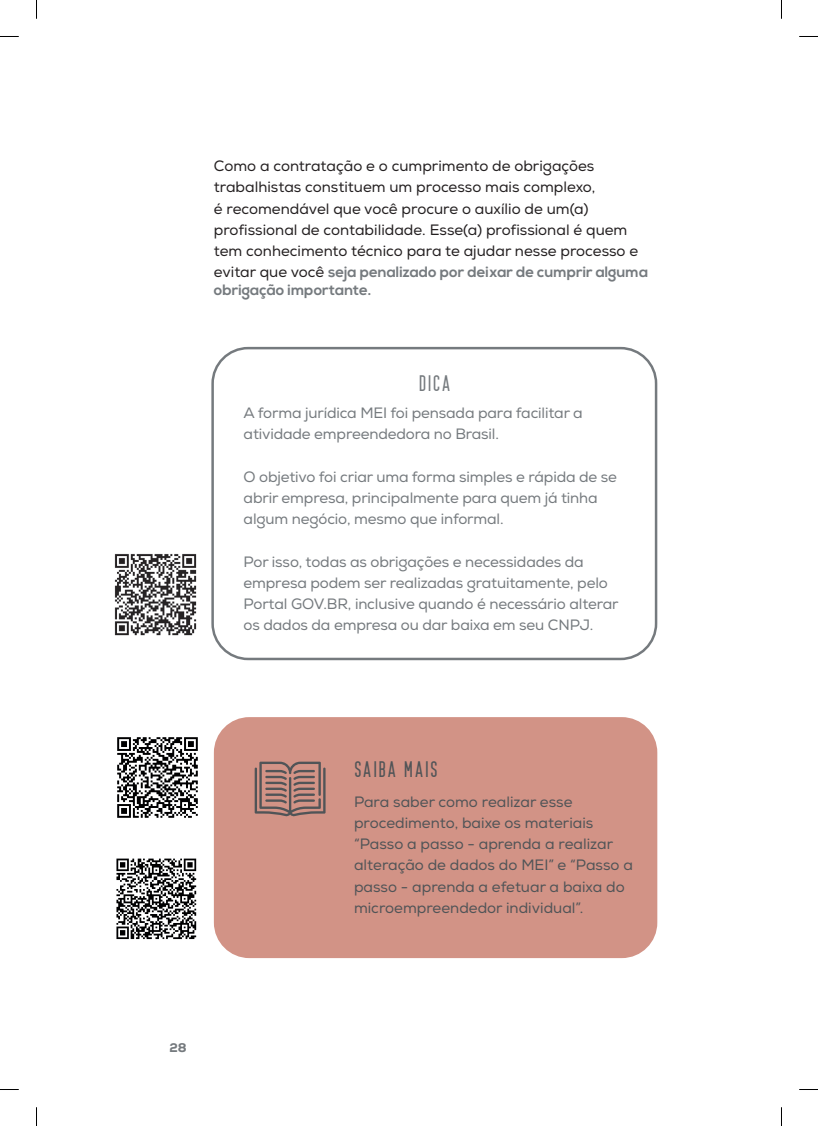
<style>
.page{position:relative;width:818px;height:1126px;background:#fff}
.page>*{position:absolute;margin:0;border:0;box-sizing:border-box;transform-origin:0 0}
.t1{font:22.5px "Prestage";letter-spacing:.06em;color:#505457}
.t2{font:22.5px "Prestage";color:#757a7e}
.t3{font:15px/21.2px "Nexa";letter-spacing:-.01em;color:#757a7e}
.t4{font:15px/21.2px "Nexa";color:#231f20}
.t5{font:15px/21.2px "Nexa";color:#505457}
.t6{font:700 15px "Nexa";color:#757a7e}
.t7{font:800 12.5px "Nexa";color:#757a7e}
.s1{font-weight:700;color:#757a7e}
</style>
<div class="page">
<div style="left:214px;top:717px;width:443px;height:241px;background:#d29386;border-radius:35px"></div>
<div style="left:211px;top:347px;width:446px;height:313px;border:2px solid #757a7e;border-radius:35px"></div>
<svg style="left:254px;top:761px;width:71px;height:55px"></svg>
<img style="left:116px;top:858px;width:81px;height:82px">
<img style="left:117px;top:737px;width:81px;height:81px">
<img style="left:114px;top:554px;width:83px;height:82px">
<svg style="left:0;top:36px;width:19px;height:1px"></svg>
<svg style="left:799px;top:36px;width:18px;height:1px"></svg>
<svg style="left:0;top:1089px;width:19px;height:1px"></svg>
<svg style="left:799px;top:1089px;width:18px;height:1px"></svg>
<svg style="left:36px;top:0;width:1px;height:19px"></svg>
<svg style="left:36px;top:1107px;width:1px;height:18px"></svg>
<p class="t4" style="left:214px;top:155px;width:435px">Como a contratação e o cumprimento de obrigações trabalhistas constituem um processo mais complexo,<br>é recomendável que você procure o auxílio de um(a) profissional de contabilidade. Esse(a) profissional é quem tem conhecimento técnico para te ajudar nesse processo e evitar que você <span class="s1">seja penalizado por deixar de cumprir alguma</span></p>
<p class="t6" style="left:214px;top:281px;width:159px">obrigação importante.</p>
<h1 class="t2" style="left:418px;top:371px;width:34px">DICA</h1>
<p class="t3" style="left:243px;top:402px;width:340px">A forma jurídica MEI foi pensada para facilitar a atividade empreendedora no Brasil.</p>
<p class="t3" style="left:243px;top:466px;width:375px">O objetivo foi criar uma forma simples e rápida de se abrir empresa, principalmente para quem já tinha algum negócio, mesmo que informal.</p>
<p class="t3" style="left:243px;top:551px;width:376px">Por isso, todas as obrigações e necessidades da empresa podem ser realizadas gratuitamente, pelo Portal GOV.BR, inclusive quando é necessário alterar os dados da empresa ou dar baixa em seu CNPJ.</p>
<p class="t7" style="left:169px;top:1039px;width:19px">28</p>
<h1 class="t1" style="left:354px;top:757px;width:85px">SAIBA MAIS</h1>
<p class="t5" style="left:354px;top:791px;width:280px">Para saber como realizar esse procedimento, baixe os materiais “Passo a passo - aprenda a realizar alteração de dados do MEI” e “Passo a passo - aprenda a efetuar a baixa do microempreendedor individual”.</p>
</div>
